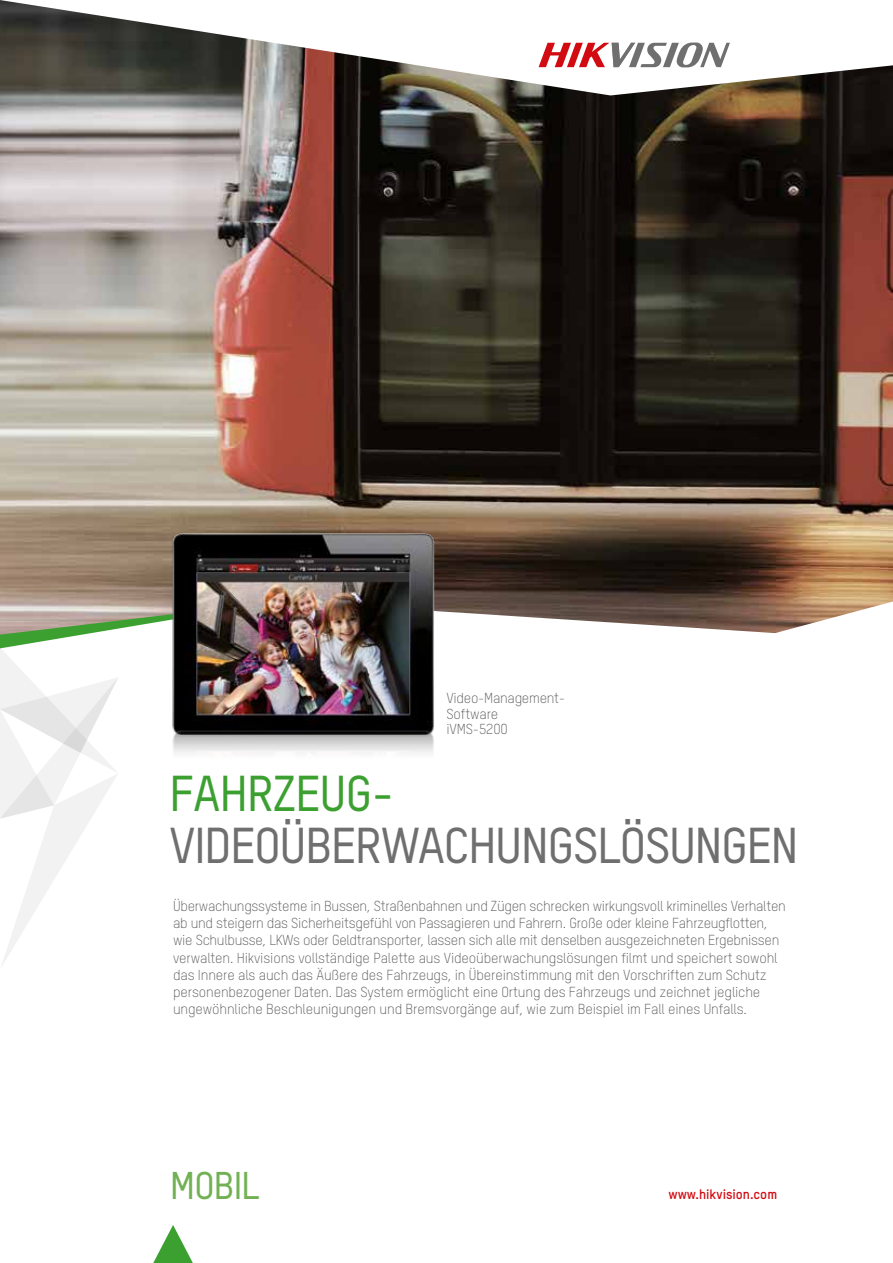
<style>
.page{position:relative;width:893px;height:1263px;background:#fff}
.page>*{position:absolute;margin:0;border:0;box-sizing:border-box;transform-origin:0 0}
.t1{font:500 49.5px "TSTARPRO";letter-spacing:-.02em;color:#706f6f}
.t2{font:500 49.5px "TSTARPRO";letter-spacing:-.01em;color:#3ca031}
.t3{font:500 37.95px "TSTARPRO";letter-spacing:-.02em;color:#71b154}
.t4{font:300 14.25px/17.2px "TSTARPRO";letter-spacing:-.01em;color:#575756}
.t5{font:700 13.5px "TSTARPRO";color:#d20a11}
</style>
<div class="page">
<img style="left:0;top:0;width:893px;height:633px">
<svg style="left:539px;top:42px;width:191px;height:26px"></svg>
<svg style="left:0;top:600px;width:169px;height:367px"></svg>
<svg style="left:153px;top:1225px;width:40px;height:38px"></svg>
<img style="left:169px;top:524px;width:277px;height:196px">
<img style="left:172px;top:720px;width:262px;height:33px">
<p class="t4" style="left:446px;top:689px;width:120px;line-height:15.8px">Video-Management-<br>Software<br>iVMS-5200</p>
<h1 class="t2" style="left:169px;top:760px;width:226px">FAHRZEUG-</h1>
<h1 class="t1" style="left:169px;top:812px;width:631px">VIDEOÜBERWACHUNGSLÖSUNGEN</h1>
<p class="t4" style="left:173px;top:897px;width:614px">Überwachungssysteme in Bussen, Straßenbahnen und Zügen schrecken wirkungsvoll kriminelles Verhalten ab und steigern das Sicherheitsgefühl von Passagieren und Fahrern. Große oder kleine Fahrzeugflotten, wie Schulbusse, LKWs oder Geldtransporter, lassen sich alle mit denselben ausgezeichneten Ergebnissen verwalten. Hikvisions vollständige Palette aus Videoüberwachungslösungen filmt und speichert sowohl das Innere als auch das Äußere des Fahrzeugs, in Übereinstimmung mit den Vorschriften zum Schutz personenbezogener Daten. Das System ermöglicht eine Ortung des Fahrzeugs und zeichnet jegliche ungewöhnliche Beschleunigungen und Bremsvorgänge auf, wie zum Beispiel im Fall eines Unfalls.</p>
<h2 class="t3" style="left:170px;top:1160px;width:91px">MOBIL</h2>
<p class="t5" style="left:668px;top:1185px;width:110px">www.hikvision.com</p>
</div>
